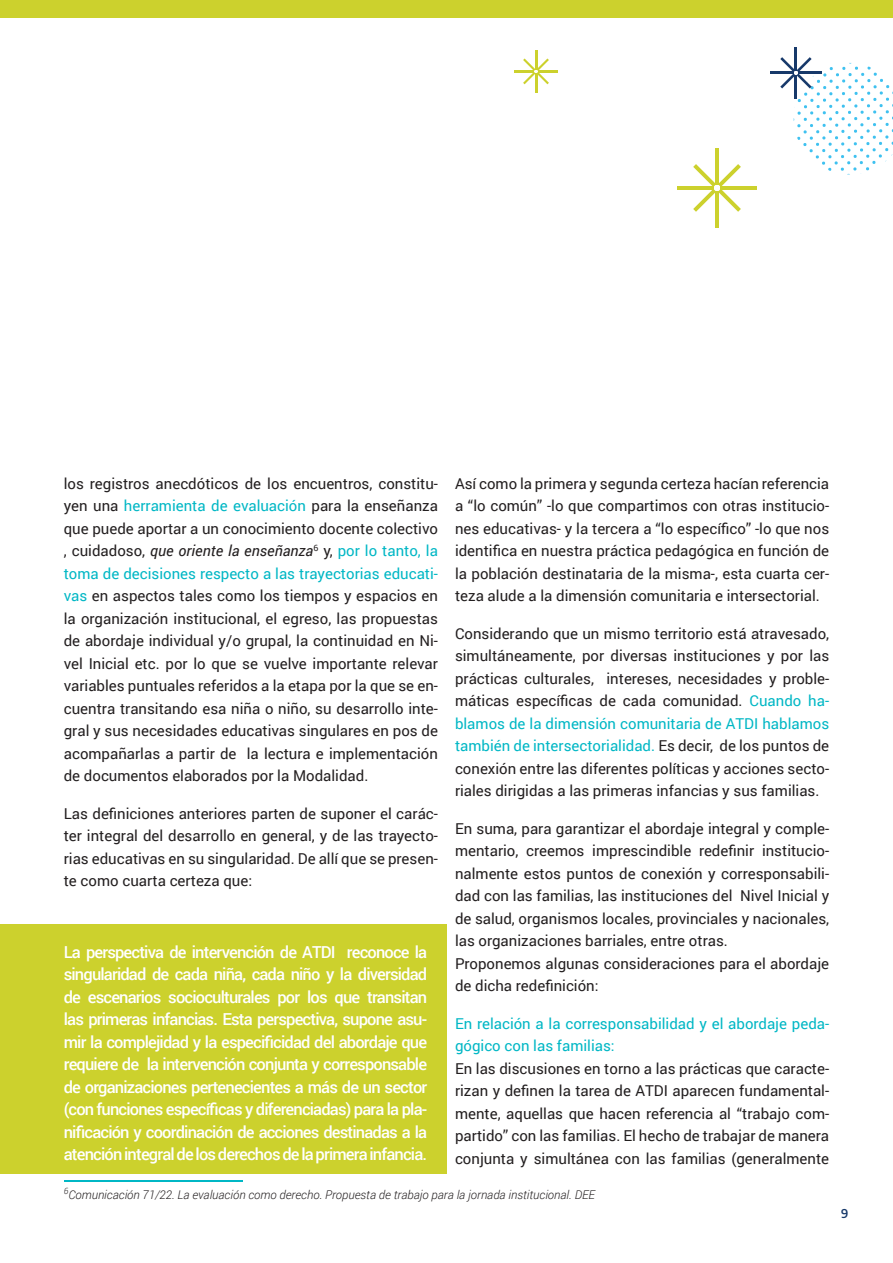
<style>
.page{position:relative;width:893px;height:1263px;background:#fff}
.page>*{position:absolute;margin:0;border:0;box-sizing:border-box;transform-origin:0 0}
.t1{font:500 16.5px/22.5px "Roboto";letter-spacing:-.05em;color:#fff;text-align:justify}
.t2{font:15px/22.5px "Roboto";color:#231f20;text-align:justify}
.t3{font:15px/22.5px "Roboto";color:#00b7c5}
.t4{font:italic 300 12px "Roboto";color:#231f20}
.t5{font:600 12px "Encode Sans";color:#17396a}
.s1{color:#00b7c5}
.s2{font-style:italic}
</style>
<div class="page">
<hr style="left:64px;top:1181px;width:179px;height:1px;background:#00b7c5">
<div style="left:0;top:924px;width:446px;height:250px;background:#ccd12d"></div>
<div style="left:0;top:0;width:893px;height:17px;background:#ccd12d"></div>
<hr style="left:795px;top:47px;width:2px;height:24px;background:#17396a">
<hr style="left:770px;top:72px;width:24px;height:2px;background:#17396a">
<svg style="left:780px;top:57px;width:113px;height:118px"></svg>
<hr style="left:715px;top:148px;width:4px;height:37px;background:#ccd12d">
<hr style="left:715px;top:191px;width:4px;height:37px;background:#ccd12d">
<hr style="left:677px;top:186px;width:37px;height:4px;background:#ccd12d">
<hr style="left:720px;top:186px;width:37px;height:4px;background:#ccd12d">
<svg style="left:693px;top:164px;width:48px;height:48px"></svg>
<hr style="left:535px;top:50px;width:2px;height:20px;background:#ccd12d">
<hr style="left:535px;top:73px;width:2px;height:20px;background:#ccd12d">
<hr style="left:514px;top:70px;width:20px;height:2px;background:#ccd12d">
<svg style="left:523px;top:58px;width:34px;height:26px"></svg>
<p class="t2" style="left:64px;top:472px;width:376px">los registros anecdóticos de los encuentros, constitu&shy;yen una <span class="s1">herramienta de evaluación</span> para la enseñanza que puede aportar a un conocimiento docente colectivo , cuidadoso, <span class="s2">que oriente la enseñanza</span><sup>6</sup> y, <span class="s1">por lo tanto, la toma de decisiones respecto a las trayectorias educati&shy;vas</span> en aspectos tales como los tiempos y espacios en la organización institucional, el egreso, las propuestas de abordaje individual y/o grupal, la continuidad en Ni&shy;vel Inicial etc. por lo que se vuelve importante relevar variables puntuales referidos a la etapa por la que se en&shy;cuentra transitando esa niña o niño, su desarrollo inte&shy;gral y sus necesidades educativas singulares en pos de acompañarlas a partir de la lectura e implementación de documentos elaborados por la Modalidad.</p>
<p class="t2" style="left:64px;top:802px;width:376px">Las definiciones anteriores parten de suponer el carác&shy;ter integral del desarrollo en general, y de las trayecto&shy;rias educativas en su singularidad. De allí que se presen&shy;te como cuarta certeza que:</p>
<p class="t1" style="left:64px;top:940px;width:365px">La perspectiva de intervención de ATDI reconoce la singularidad de cada niña, cada niño y la diversidad de escenarios socioculturales por los que transitan las primeras infancias. Esta perspectiva, supone asu&shy;mir la complejidad y la especificidad del abordaje que requiere de la intervención conjunta y corresponsable de organizaciones pertenecientes a más de un sector (con funciones específicas y diferenciadas) para la pla&shy;nificación y coordinación de acciones destinadas a la atención integral de los derechos de la primera infancia.</p>
<p class="t2" style="left:455px;top:472px;width:376px">Así como la primera y segunda certeza hacían referencia a “lo común” -lo que compartimos con otras institucio&shy;nes educativas- y la tercera a “lo específico” -lo que nos identifica en nuestra práctica pedagógica en función de la población destinataria de la misma-, esta cuarta cer&shy;teza alude a la dimensión comunitaria e intersectorial.</p>
<p class="t2" style="left:455px;top:622px;width:376px">Considerando que un mismo territorio está atravesado, simultáneamente, por diversas instituciones y por las prácticas culturales, intereses, necesidades y proble&shy;máticas específicas de cada comunidad. <span class="s1">Cuando ha&shy;blamos de la dimensión comunitaria de ATDI hablamos también de intersectorialidad.</span> Es decir, de los puntos de conexión entre las diferentes políticas y acciones secto&shy;riales dirigidas a las primeras infancias y sus familias.</p>
<p class="t2" style="left:455px;top:817px;width:376px">En suma, para garantizar el abordaje integral y comple&shy;mentario, creemos imprescindible redefinir institucio&shy;nalmente estos puntos de conexión y corresponsabili&shy;dad con las familias, las instituciones del Nivel Inicial y de salud, organismos locales, provinciales y nacionales, las organizaciones barriales, entre otras.</p>
<p class="t2" style="left:455px;top:952px;width:376px">Proponemos algunas consideraciones para el abordaje de dicha redefinición:</p>
<p class="t3" style="left:455px;top:1012px;width:376px">En relación a la corresponsabilidad y el abordaje peda&shy;gógico con las familias:</p>
<p class="t2" style="left:455px;top:1057px;width:376px">En las discusiones en torno a las prácticas que caracte&shy;rizan y definen la tarea de ATDI aparecen fundamental&shy;mente, aquellas que hacen referencia al “trabajo com&shy;partido” con las familias. El hecho de trabajar de manera conjunta y simultánea con las familias (generalmente</p>
<p class="t4" style="left:64px;top:1186px;width:533px"><sup>6</sup>Comunicación 71/22. La evaluación como derecho. Propuesta de trabajo para la jornada institucional. DEE</p>
<p class="t5" style="left:841px;top:1205px;width:9px">9</p>
</div>
